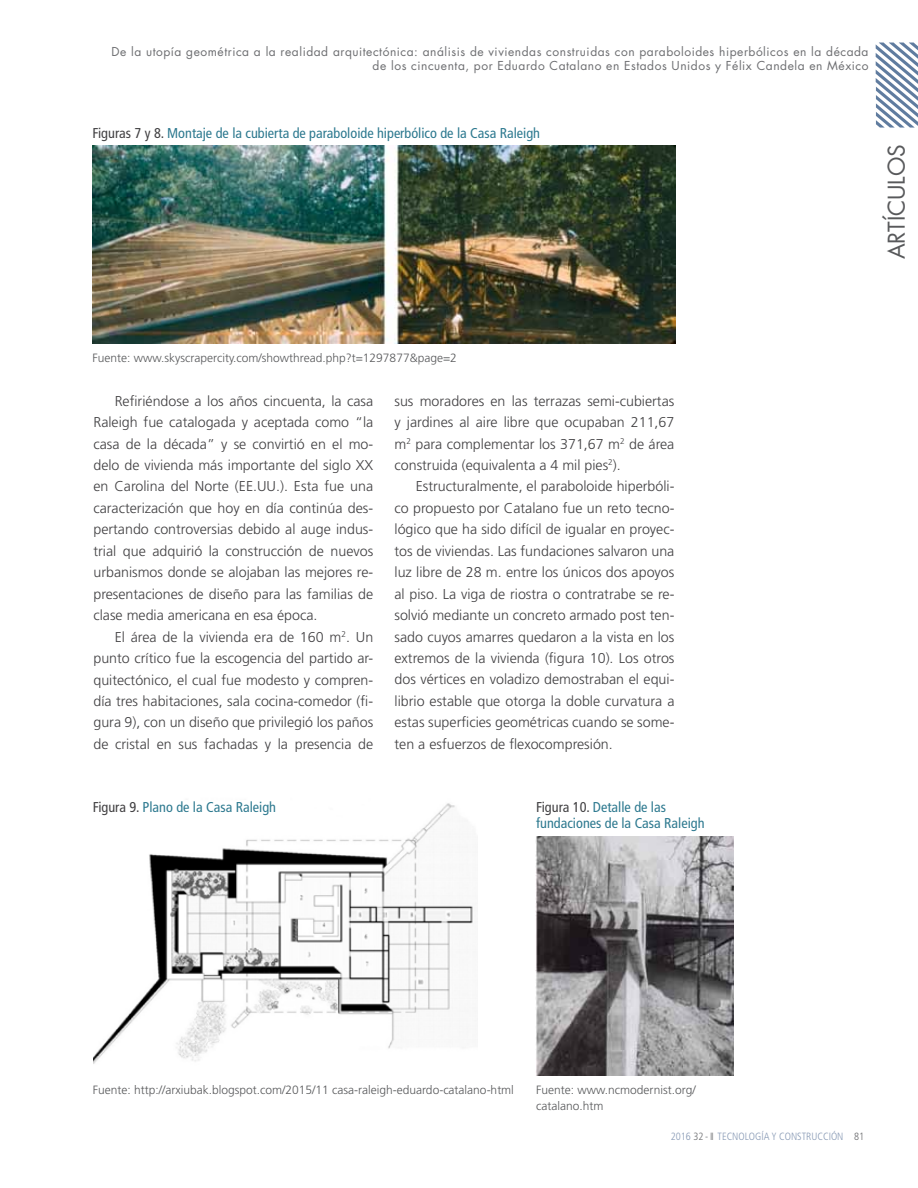
<style>
.page{position:relative;width:918px;height:1188px;background:#fff}
.page>*{position:absolute;margin:0;border:0;box-sizing:border-box;transform-origin:0 0}
.t1{font:22.5px "Futura";color:#58595b}
.t2{font:300 14.25px/21.5px "Frutiger";color:#414042;text-align:justify}
.t3{font:condensed 14.25px/15.8px "Frutiger";color:#2d798f}
.t4{font:12px/14.4px "Futura";letter-spacing:.045em;color:#6d6e71;text-align:right}
.t5{font:300 12px/16.5px "Frutiger";color:#58595b}
.t6{font:300 condensed 10.5px "Frutiger";color:#889ab5}
.s1{color:#414042}
.s2{color:#6d6e71}
</style>
<div class="page">
<svg style="left:876px;top:43px;width:42px;height:85px"></svg>
<img style="left:93px;top:803px;width:380px;height:261px">
<img style="left:92px;top:145px;width:584px;height:199px">
<img style="left:536px;top:836px;width:197px;height:240px">
<p class="t4" style="left:111px;top:45px;width:759px">De la utopía geométrica a la realidad arquitectónica: análisis de viviendas construidas con paraboloides hiperbólicos en la década de los cincuenta, por Eduardo Catalano en Estados Unidos y Félix Candela en México</p>
<p class="t3" style="left:93px;top:126px;width:449px"><span class="s1">Figuras 7 y 8.</span> Montaje de la cubierta de paraboloide hiperbólico de la Casa Raleigh</p>
<h1 class="t1" style="left:882px;top:259px;width:117px;rotate:-90deg">artículos</h1>
<p class="t5" style="left:93px;top:350px;width:366px">Fuente: www.skyscrapercity.com/showthread.php?t=1297877&amp;page=2</p>
<p class="t2" style="left:93px;top:390px;width:281px;text-indent:21px">Refiriéndose a los años cincuenta, la casa Raleigh fue catalogada y aceptada como “la casa de la década” y se convirtió en el mo&shy;delo de vivienda más importante del siglo XX en Carolina del Norte (EE.UU.). Esta fue una caracterización que hoy en día continúa des&shy;pertando controversias debido al auge indus&shy;trial que adquirió la construcción de nuevos urbanismos donde se alojaban las mejores re&shy;presentaciones de diseño para las familias de clase media americana en esa época.</p>
<p class="t2" style="left:93px;top:626px;width:281px;text-indent:21px">El área de la vivienda era de 160 m<sup>2</sup>. Un punto crítico fue la escogencia del partido ar&shy;quitectónico, el cual fue modesto y compren&shy;día tres habitaciones, sala cocina-comedor (fi&shy;gura 9), con un diseño que privilegió los paños de cristal en sus fachadas y la presencia de</p>
<p class="t3" style="left:93px;top:800px;width:185px"><span class="s1">Figura 9.</span> Plano de la Casa Raleigh</p>
<p class="t2" style="left:395px;top:390px;width:281px">sus moradores en las terrazas semi-cubiertas y jardines al aire libre que ocupaban 211,67 m<sup>2</sup> para complementar los 371,67 m<sup>2</sup> de área construida (equivalenta a 4 mil pies<sup>2</sup>).</p>
<p class="t2" style="left:395px;top:476px;width:281px;text-indent:21px">Estructuralmente, el paraboloide hiperbóli&shy;co propuesto por Catalano fue un reto tecno&shy;lógico que ha sido difícil de igualar en proyec&shy;tos de viviendas. Las fundaciones salvaron una luz libre de 28 m. entre los únicos dos apoyos al piso. La viga de riostra o contratrabe se re&shy;solvió mediante un concreto armado post ten&shy;sado cuyos amarres quedaron a la vista en los extremos de la vivienda (figura 10). Los otros dos vértices en voladizo demostraban el equi&shy;librio estable que otorga la doble curvatura a estas superficies geométricas cuando se some&shy;ten a esfuerzos de flexocompresión.</p>
<p class="t3" style="left:536px;top:800px;width:170px"><span class="s1">Figura 10.</span> Detalle de las fundaciones de la Casa Raleigh</p>
<p class="t5" style="left:93px;top:1082px;width:423px">Fuente: http://arxiubak.blogspot.com/2015/11 casa-raleigh-eduardo-catalano-html</p>
<p class="t5" style="left:536px;top:1081px;width:161px">Fuente: www.ncmodernist.org/ catalano.htm</p>
<p class="t6" style="left:671px;top:1130px;width:195px">2016 <span class="s2">32 - II</span> TECNOLOGÍA Y CONSTRUCCIÓN <span class="s2">81</span></p>
</div>
